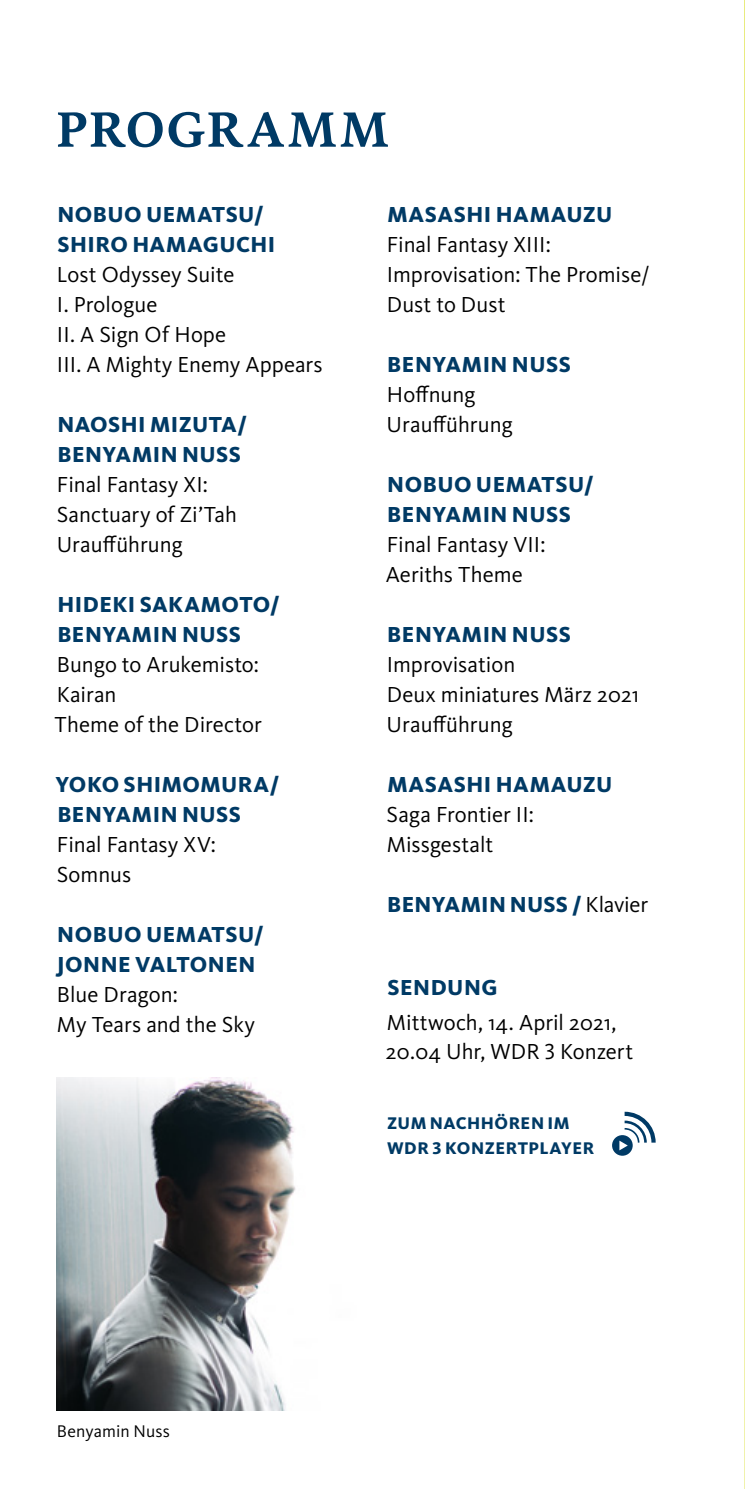
<style>
.page{position:relative;width:745px;height:1489px;background:#fff}
.page>*{position:absolute;margin:0;border:0;box-sizing:border-box;transform-origin:0 0}
.t1{font:700 50px "WDR Serif";letter-spacing:.05em;color:#003a65}
.t2{font:22.5px/30px "WDR Sans";color:#000}
.t3{font:800 22.5px/30px "WDR Sans";letter-spacing:.02em;color:#003a65}
.t4{font:800 17.5px/25px "WDR Sans";letter-spacing:.025em;color:#003a65}
.t5{font:17.5px "WDR Sans";letter-spacing:.015em;color:#000}
.s1{font-weight:400;color:#000}
</style>
<div class="page">
<hr style="left:744px;top:0;width:1px;height:1488px;background:#d3d800">
<img style="left:57px;top:1077px;width:239px;height:333px">
<svg style="left:612px;top:1111px;width:43px;height:44px"></svg>
<h1 class="t1" style="left:56px;top:100px;width:334px">PROGRAMM</h1>
<p class="t3" style="left:57px;top:199px;width:219px">NOBUO UEMATSU/<br>SHIRO HAMAGUCHI</p>
<p class="t2" style="left:57px;top:259px;width:267px">Lost Odyssey Suite<br>I. Prologue<br>II. A Sign Of Hope<br>III. A Mighty Enemy Appears</p>
<p class="t3" style="left:57px;top:409px;width:191px">NAOSHI MIZUTA/<br>BENYAMIN NUSS</p>
<p class="t2" style="left:57px;top:469px;width:182px">Final Fantasy XI:<br>Sanctuary of Zi’Tah<br>Uraufführung</p>
<p class="t3" style="left:57px;top:589px;width:224px">HIDEKI SAKAMOTO/<br>BENYAMIN NUSS</p>
<p class="t2" style="left:55px;top:649px;width:208px">Bungo to Arukemisto:<br>Kairan<br>Theme of the Director</p>
<p class="t3" style="left:56px;top:769px;width:225px">YOKO SHIMOMURA/<br>BENYAMIN NUSS</p>
<p class="t2" style="left:57px;top:829px;width:160px">Final Fantasy XV:<br>Somnus</p>
<p class="t3" style="left:57px;top:919px;width:208px">NOBUO UEMATSU/<br>JONNE VALTONEN</p>
<p class="t2" style="left:57px;top:979px;width:200px">Blue Dragon:<br>My Tears and the Sky</p>
<p class="t3" style="left:387px;top:199px;width:226px">MASASHI HAMAUZU</p>
<p class="t2" style="left:386px;top:229px;width:265px">Final Fantasy XIII:<br>Improvisation: The Promise/<br>Dust to Dust</p>
<p class="t3" style="left:387px;top:349px;width:185px">BENYAMIN NUSS</p>
<p class="t2" style="left:386px;top:379px;width:128px">Hoffnung<br>Uraufführung</p>
<p class="t3" style="left:387px;top:469px;width:208px">NOBUO UEMATSU/<br>BENYAMIN NUSS</p>
<p class="t2" style="left:385px;top:529px;width:161px">Final Fantasy VII:<br>Aeriths Theme</p>
<p class="t3" style="left:387px;top:619px;width:185px">BENYAMIN NUSS</p>
<p class="t2" style="left:386px;top:649px;width:254px">Improvisation<br>Deux miniatures März 2021<br>Uraufführung</p>
<p class="t3" style="left:387px;top:769px;width:226px">MASASHI HAMAUZU</p>
<p class="t2" style="left:386px;top:799px;width:149px">Saga Frontier II:<br>Missgestalt</p>
<p class="t3" style="left:387px;top:889px;width:262px">BENYAMIN NUSS / <span class="s1">Klavier</span></p>
<p class="t3" style="left:387px;top:972px;width:112px">SENDUNG</p>
<p class="t2" style="left:385px;top:1008px;width:249px;line-height:28.2px">Mittwoch, 14. April 2021,<br>20.04 Uhr, WDR 3 Konzert</p>
<p class="t4" style="left:387px;top:1110px;width:208px">ZUM NACHHÖREN IM<br>WDR 3 KONZERTPLAYER</p>
<p class="t5" style="left:57px;top:1420px;width:115px">Benyamin Nuss</p>
</div>
